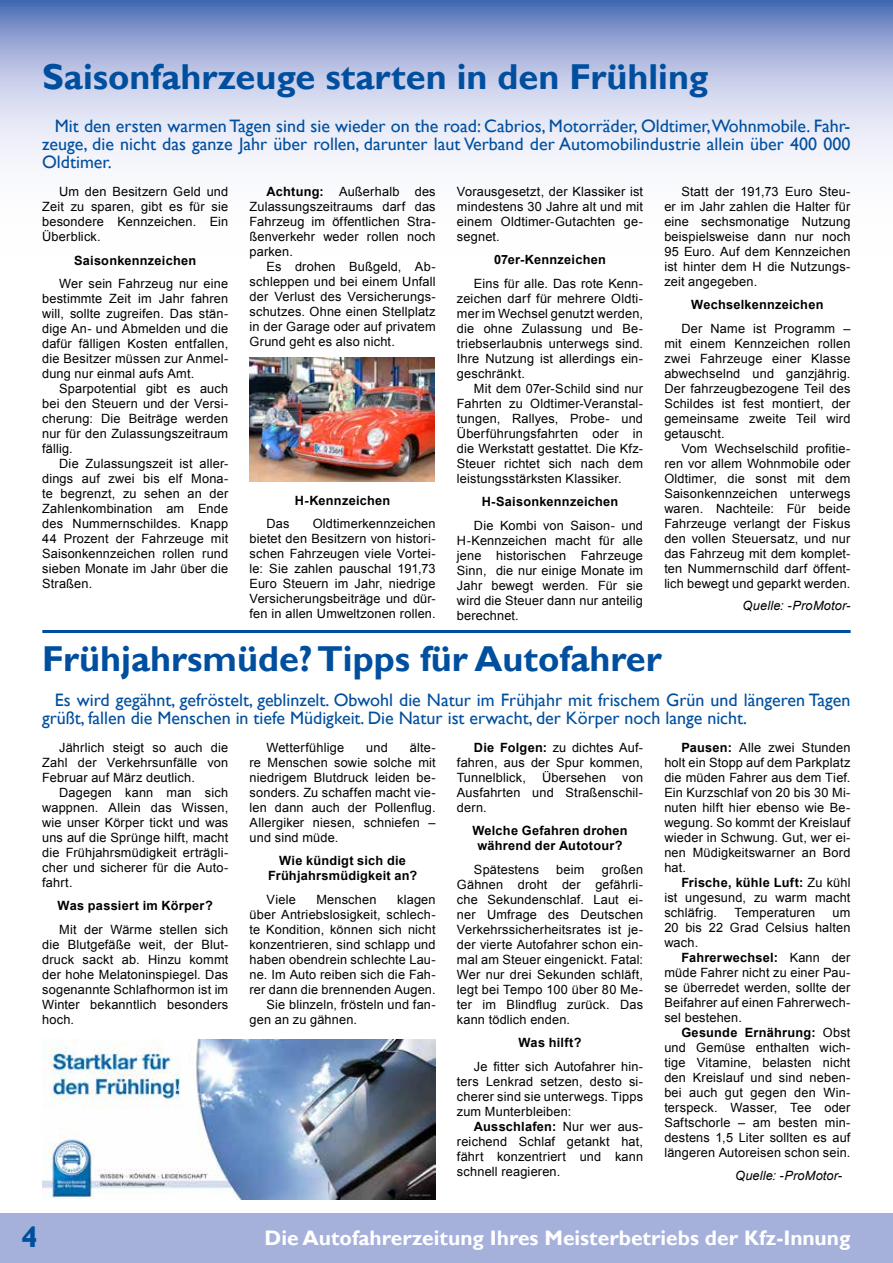
<style>
.page{position:relative;width:893px;height:1263px;background:#fff}
.page>*{position:absolute;margin:0;border:0;box-sizing:border-box;transform-origin:0 0}
.t1{font:700 36px "Gill Sans";color:#004f9f}
.t2{font:700 30px "Gill Sans";color:#004f9f}
.t3{font:700 21px "Gill Sans";color:#fff}
.t4{font:18px/18px "Gill Sans";color:#004f9f;text-align:justify}
.t5{font:12.75px/15px "Arial";letter-spacing:.015em;color:#000;text-align:justify}
.t6{font:700 12.75px/15px "Arial";letter-spacing:.02em;color:#000;text-align:center}
.t7{font:italic 12.75px "Arial";letter-spacing:.015em;color:#000}
.s1{font-weight:700}
</style>
<div class="page">
<div style="left:0;top:1214px;width:893px;height:49px;background:#a5b0db"></div>
<svg style="left:0;top:0;width:893px;height:370px"></svg>
<hr style="left:42px;top:630px;width:809px;height:3px;background:#004f9f">
<img style="left:250px;top:357px;width:184px;height:125px">
<img style="left:42px;top:1039px;width:394px;height:160px">
<h1 class="t1" style="left:42px;top:55px;width:668px">Saisonfahrzeuge starten in den Frühling</h1>
<h3 class="t4" style="left:42px;top:118px;width:810px;text-indent:13px">Mit den ersten warmen Tagen sind sie wieder on the road: Cabrios, Motorräder, Oldtimer, Wohnmobile. Fahr&shy;zeuge, die nicht das ganze Jahr über rollen, darunter laut Verband der Automobilindustrie allein über 400 000<br>Oldtimer.</h3>
<p class="t5" style="left:42px;top:184px;width:188px;text-indent:17px">Um den Besitzern Geld und Zeit zu sparen, gibt es für sie besondere Kennzeichen. Ein Überblick.</p>
<p class="t6" style="left:74px;top:253px;width:124px">Saisonkennzeichen</p>
<p class="t5" style="left:42px;top:276px;width:188px;text-indent:17px">Wer sein Fahrzeug nur eine bestimmte Zeit im Jahr fahren will, sollte zugreifen. Das stän&shy;dige An- und Abmelden und die dafür fälligen Kosten entfallen, die Besitzer müssen zur Anmel&shy;dung nur einmal aufs Amt.</p>
<p class="t5" style="left:42px;top:381px;width:188px;text-indent:17px">Sparpotential gibt es auch bei den Steuern und der Versi&shy;cherung: Die Beiträge werden nur für den Zulassungszeitraum fällig.</p>
<p class="t5" style="left:42px;top:456px;width:188px;text-indent:17px">Die Zulassungszeit ist aller&shy;dings auf zwei bis elf Mona&shy;te begrenzt, zu sehen an der Zahlenkombination am Ende des Nummernschildes. Knapp 44 Prozent der Fahrzeuge mit Saisonkennzeichen rollen rund sieben Monate im Jahr über die Straßen.</p>
<p class="t5" style="left:664px;top:184px;width:188px;text-indent:17px">Statt der 191,73 Euro Steu&shy;er im Jahr zahlen die Halter für eine sechsmonatige Nutzung beispielsweise dann nur noch 95 Euro. Auf dem Kennzeichen ist hinter dem H die Nutzungs&shy;zeit angegeben.</p>
<p class="t6" style="left:691px;top:298px;width:134px">Wechselkennzeichen</p>
<p class="t5" style="left:664px;top:321px;width:188px;text-indent:17px">Der Name ist Programm – mit einem Kennzeichen rollen zwei Fahrzeuge einer Klasse abwechselnd und ganzjährig.<br>Der fahrzeugbezogene Teil des Schildes ist fest montiert, der gemeinsame zweite Teil wird getauscht.</p>
<p class="t5" style="left:664px;top:441px;width:188px;text-indent:17px">Vom Wechselschild profitie&shy;ren vor allem Wohnmobile oder Oldtimer, die sonst mit dem Saisonkennzeichen unterwegs waren. Nachteile: Für beide Fahrzeuge verlangt der Fiskus den vollen Steuersatz, und nur das Fahrzeug mit dem komplet&shy;ten Nummernschild darf öffent&shy;lich bewegt und geparkt werden.</p>
<p class="t7" style="left:743px;top:597px;width:109px">Quelle: -ProMotor-</p>
<p class="t5" style="left:250px;top:184px;width:188px;text-indent:17px"><span class="s1">Achtung:</span> Außerhalb des Zulassungszeitraums darf das Fahrzeug im öffentlichen Stra&shy;ßenverkehr weder rollen noch parken.</p>
<p class="t5" style="left:250px;top:259px;width:188px;text-indent:17px">Es drohen Bußgeld, Ab&shy;schleppen und bei einem Unfall der Verlust des Versicherungs&shy;schutzes. Ohne einen Stellplatz in der Garage oder auf privatem Grund geht es also nicht.</p>
<p class="t5" style="left:457px;top:184px;width:188px">Vorausgesetzt, der Klassiker ist mindestens 30 Jahre alt und mit einem Oldtimer-Gutachten ge&shy;segnet.</p>
<p class="t6" style="left:494px;top:253px;width:113px">07er-Kennzeichen</p>
<p class="t5" style="left:457px;top:276px;width:188px;text-indent:17px">Eins für alle. Das rote Kenn&shy;zeichen darf für mehrere Oldti&shy;mer im Wechsel genutzt werden, die ohne Zulassung und Be&shy;triebserlaubnis unterwegs sind.<br>Ihre Nutzung ist allerdings ein&shy;geschränkt.</p>
<p class="t5" style="left:457px;top:381px;width:188px;text-indent:17px">Mit dem 07er-Schild sind nur Fahrten zu Oldtimer-Veranstal&shy;tungen, Rallyes, Probe- und Überführungsfahrten oder in die Werkstatt gestattet. Die Kfz-Steuer richtet sich nach dem leistungsstärksten Klassiker.</p>
<p class="t6" style="left:482px;top:495px;width:138px">H-Saisonkennzeichen</p>
<p class="t5" style="left:457px;top:518px;width:188px;text-indent:17px">Die Kombi von Saison- und H-Kennzeichen macht für alle jene historischen Fahrzeuge Sinn, die nur einige Monate im Jahr bewegt werden. Für sie wird die Steuer dann nur anteilig berechnet.</p>
<p class="t6" style="left:295px;top:493px;width:97px">H-Kennzeichen</p>
<p class="t5" style="left:250px;top:516px;width:188px;text-indent:63px">Oldtimerkennzeichen bietet den Besitzern von histori&shy;schen Fahrzeugen viele Vortei&shy;le: Sie zahlen pauschal 191,73<br>Euro Steuern im Jahr, niedrige Versicherungsbeiträge und dür&shy;fen in allen Umweltzonen rollen.</p>
<p class="t5" style="left:267px;top:516px;width:25px">Das</p>
<h1 class="t1" style="left:42px;top:637px;width:621px">Frühjahrsmüde? Tipps für Autofahrer</h1>
<h3 class="t4" style="left:42px;top:691px;width:810px;text-indent:13px">Es wird gegähnt, gefröstelt, geblinzelt. Obwohl die Natur im Frühjahr mit frischem Grün und längeren Tagen grüßt, fallen die Menschen in tiefe Müdigkeit. Die Natur ist erwacht, der Körper noch lange nicht.</h3>
<p class="t5" style="left:42px;top:740px;width:188px;text-indent:17px">Jährlich steigt so auch die Zahl der Verkehrsunfälle von Februar auf März deutlich.</p>
<p class="t5" style="left:42px;top:785px;width:188px;text-indent:17px">Dagegen kann man sich wappnen. Allein das Wissen, wie unser Körper tickt und was uns auf die Sprünge hilft, macht die Frühjahrsmüdigkeit erträgli&shy;cher und sicherer für die Auto&shy;fahrt.</p>
<p class="t6" style="left:58px;top:899px;width:157px">Was passiert im Körper?</p>
<p class="t5" style="left:42px;top:922px;width:188px;text-indent:17px">Mit der Wärme stellen sich die Blutgefäße weit, der Blut&shy;druck sackt ab. Hinzu kommt der hohe Melatoninspiegel. Das sogenannte Schlafhormon ist im Winter bekanntlich besonders hoch.</p>
<p class="t5" style="left:664px;top:740px;width:188px;text-indent:17px"><span class="s1">Pausen:</span> Alle zwei Stunden holt ein Stopp auf dem Parkplatz die müden Fahrer aus dem Tief.<br>Ein Kurzschlaf von 20 bis 30 Mi&shy;nuten hilft hier ebenso wie Be&shy;wegung. So kommt der Kreislauf wieder in Schwung. Gut, wer ei&shy;nen Müdigkeitswarner an Bord hat.</p>
<p class="t5" style="left:664px;top:875px;width:188px;text-indent:17px"><span class="s1">Frische, kühle Luft:</span> Zu kühl ist ungesund, zu warm macht schläfrig.</p>
<p class="t5" style="left:457px;top:740px;width:188px;text-indent:17px"><span class="s1">Die Folgen:</span> zu dichtes Auf&shy;fahren, aus der Spur kommen, Tunnelblick,</p>
<p class="t5" style="left:267px;top:740px;width:79px">Wetterfühlige</p>
<p class="t5" style="left:366px;top:740px;width:23px">und</p>
<p class="t5" style="left:250px;top:740px;width:188px;text-indent:160px">älte&shy;re Menschen sowie solche mit niedrigem Blutdruck leiden be&shy;sonders. Zu schaffen macht vie&shy;len dann auch der Pollenflug.<br>Allergiker niesen, schniefen – und sind müde.</p>
<p class="t6" style="left:268px;top:854px;width:151px">Wie kündigt sich die<br>Frühjahrsmüdigkeit an?</p>
<p class="t5" style="left:267px;top:892px;width:31px">Viele</p>
<p class="t5" style="left:316px;top:892px;width:62px">Menschen</p>
<p class="t5" style="left:397px;top:892px;width:40px">klagen</p>
<p class="t5" style="left:250px;top:907px;width:188px">über Antriebslosigkeit, schlech-</p>
<p class="t5" style="left:250px;top:922px;width:188px">te Kondition, können sich nicht</p>
<p class="t5" style="left:250px;top:937px;width:188px">konzentrieren, sind schlapp und</p>
<p class="t5" style="left:250px;top:952px;width:188px">haben obendrein schlechte Lau-</p>
<p class="t5" style="left:250px;top:967px;width:188px">ne. Im Auto reiben sich die Fah-</p>
<p class="t5" style="left:250px;top:982px;width:188px">rer dann die brennenden Augen.</p>
<p class="t5" style="left:267px;top:997px;width:171px">Sie blinzeln, frösteln und fan-</p>
<p class="t5" style="left:250px;top:1012px;width:109px">gen an zu gähnen.</p>
<p class="t5" style="left:542px;top:770px;width:65px">Übersehen</p>
<p class="t5" style="left:457px;top:770px;width:188px;text-indent:165px">von Ausfahrten und Straßenschil&shy;dern.</p>
<p class="t6" style="left:472px;top:824px;width:157px">Welche Gefahren drohen während der Autotour?</p>
<p class="t5" style="left:474px;top:862px;width:67px">Spätestens</p>
<p class="t5" style="left:556px;top:862px;width:30px">beim</p>
<p class="t5" style="left:457px;top:862px;width:188px;text-indent:145px">großen Gähnen droht der gefährli&shy;che Sekundenschlaf. Laut ei&shy;ner Umfrage des Deutschen Verkehrssicherheitsrates ist je&shy;der vierte Autofahrer schon ein&shy;mal am Steuer eingenickt. Fatal:<br>Wer nur drei Sekunden schläft, legt bei Tempo 100 über 80 Me&shy;ter im Blindflug zurück. Das kann tödlich enden.</p>
<p class="t6" style="left:518px;top:1036px;width:64px">Was hilft?</p>
<p class="t5" style="left:457px;top:1059px;width:188px;text-indent:17px">Je fitter sich Autofahrer hin&shy;ters Lenkrad setzen, desto si&shy;cherer sind sie unterwegs. Tipps zum Munterbleiben:</p>
<p class="t5" style="left:457px;top:1119px;width:188px;text-indent:17px"><span class="s1">Ausschlafen:</span> Nur wer aus&shy;reichend Schlaf getankt hat, fährt konzentriert und kann schnell reagieren.</p>
<p class="t5" style="left:734px;top:905px;width:82px">Temperaturen</p>
<p class="t5" style="left:664px;top:905px;width:188px;text-indent:168px">um 20 bis 22 Grad Celsius halten wach.</p>
<p class="t5" style="left:664px;top:950px;width:188px;text-indent:17px"><span class="s1">Fahrerwechsel:</span> Kann der müde Fahrer nicht zu einer Pau&shy;se überredet werden, sollte der Beifahrer auf einen Fahrerwech&shy;sel bestehen.</p>
<p class="t5" style="left:664px;top:1025px;width:188px;text-indent:17px"><span class="s1">Gesunde Ernährung:</span> Obst und Gemüse enthalten wich&shy;tige Vitamine, belasten nicht den Kreislauf und sind neben&shy;bei auch gut gegen den Win&shy;terspeck. Wasser, Tee oder Saftschorle – am besten min&shy;destens 1,5 Liter sollten es auf längeren Autoreisen schon sein.</p>
<p class="t7" style="left:735px;top:1167px;width:108px">Quelle: -ProMotor-</p>
<h2 class="t2" style="left:21px;top:1218px;width:18px">4</h2>
<h3 class="t3" style="left:265px;top:1225px;width:587px">Die Autofahrerzeitung Ihres Meisterbetriebs der Kfz-Innung</h3>
</div>
